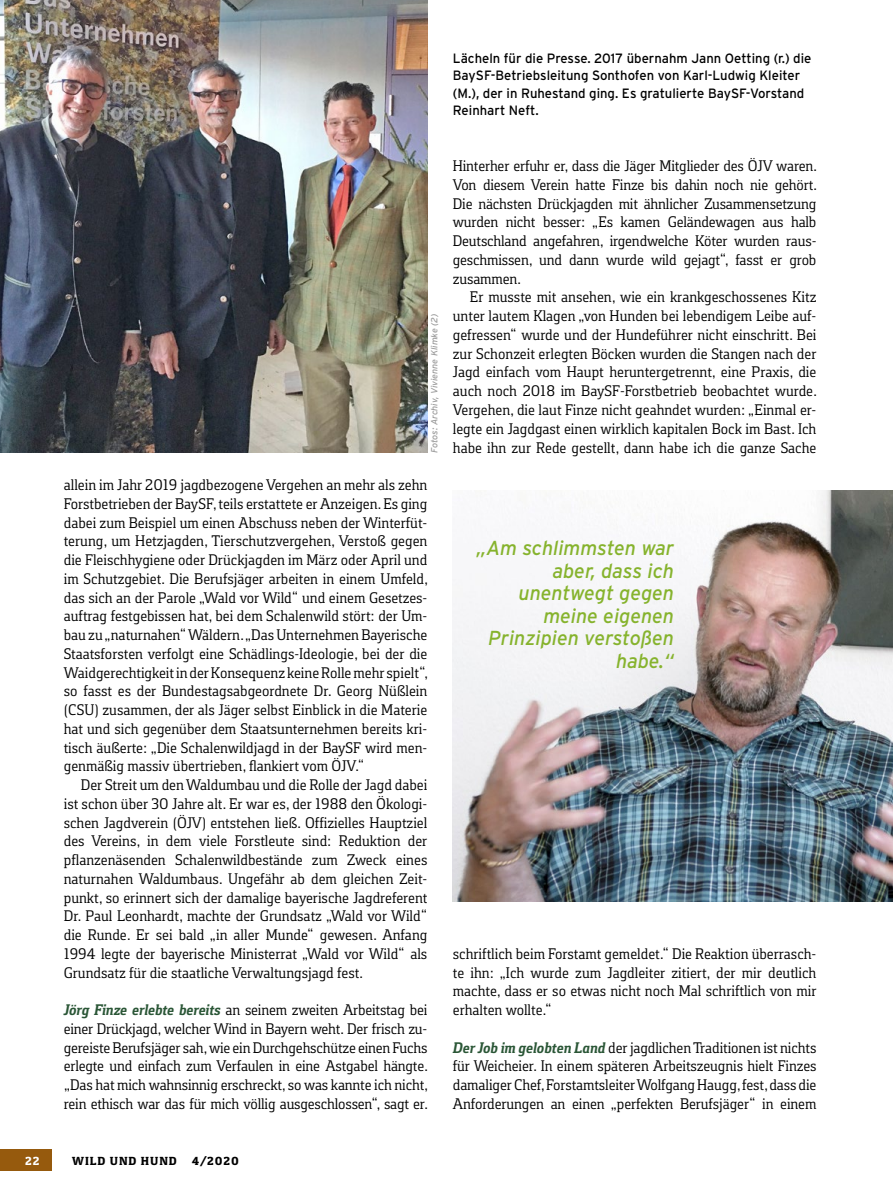
<style>
.page{position:relative;width:893px;height:1191px;background:#fff}
.page>*{position:absolute;margin:0;border:0;box-sizing:border-box;transform-origin:0 0}
.Artikel__Zitat{font:italic 20.25px/22.5px "Parey Interstate";color:#86b32d;text-align:right}
.Artikel__Text_ohne_E{font:15.75px/18.8px "Foral Pro";letter-spacing:-.01em;color:#000;text-align:justify}
.Artikel__Text_Einzug{font:15.75px/18.8px "Foral Pro";color:#000;text-align:justify}
.Bildunterschrift_lin{font:13.5px/17.2px "Parey Interstate";color:#000}
.t1{font:800 12px "Foral Pro";letter-spacing:.075em;color:#000}
.t2{font:800 12px "Foral Pro";color:#fff}
.Fotonachweis{font:italic 9px "Parey Interstate";color:#9c9c9c}
.s1{font-weight:700;font-style:italic;color:#2a5636}
</style>
<div class="page">
<img style="left:453px;top:490px;width:440px;height:411px">
<img style="left:0;top:0;width:427px;height:452px">
<div style="left:0;top:1149px;width:51px;height:21px;background:#965a0d"></div>
<p class="Bildunterschrift_lin" style="left:453px;top:50px;width:360px">Lächeln für die Presse. 2017 übernahm Jann Oetting (r.) die BaySF-Betriebsleitung Sonthofen von Karl-Ludwig Kleiter (M.), der in Ruhestand ging. Es gratulierte BaySF-Vorstand Reinhart Neft.</p>
<p class="Fotonachweis" style="left:429px;top:452px;width:140px;rotate:-90deg">Fotos: Archiv, Vivienne Klimke (2)</p>
<p class="Artikel__Text_ohne_E" style="left:64px;top:475px;width:366px">allein im Jahr 2019 jagdbezogene Vergehen an mehr als zehn Forstbetrieben der BaySF, teils erstattete er Anzeigen. Es ging dabei zum Beispiel um einen Abschuss neben der Winterfüt&shy;terung, um Hetzjagden, Tierschutzvergehen, Verstoß gegen die Fleischhygiene oder Drückjagden im März oder April und im Schutzgebiet. Die Berufsjäger arbeiten in einem Umfeld, das sich an der Parole „Wald vor Wild“ und einem Gesetzes&shy;auftrag festgebissen hat, bei dem Schalenwild stört: der Um&shy;bau zu „naturnahen“ Wäldern. „Das Unternehmen Bayerische Staatsforsten verfolgt eine Schädlings-Ideologie, bei der die Waidgerechtigkeit in der Konsequenz keine Rolle mehr spielt“, so fasst es der Bundestagsabgeordnete Dr. Georg Nüßlein (CSU) zusammen, der als Jäger selbst Einblick in die Materie hat und sich gegenüber dem Staatsunternehmen bereits kri&shy;tisch äußerte: „Die Schalenwildjagd in der BaySF wird men&shy;genmäßig massiv übertrieben, flankiert vom ÖJV.“</p>
<p class="Artikel__Text_Einzug" style="left:64px;top:775px;width:365px;text-indent:17px">Der Streit um den Waldumbau und die Rolle der Jagd dabei ist schon über 30 Jahre alt. Er war es, der 1988 den Ökologi&shy;schen Jagdverein (ÖJV) entstehen ließ. Offizielles Hauptziel des Vereins, in dem viele Forstleute sind: Reduktion der pflanzenäsenden Schalenwildbestände zum Zweck eines naturnahen Waldumbaus. Ungefähr ab dem gleichen Zeit&shy;punkt, so erinnert sich der damalige bayerische Jagdreferent Dr. Paul Leonhardt, machte der Grundsatz „Wald vor Wild“ die Runde. Er sei bald „in aller Munde“ gewesen. Anfang 1994 legte der bayerische Ministerrat „Wald vor Wild“ als Grundsatz für die staatliche Verwaltungsjagd fest.</p>
<p class="Artikel__Text_ohne_E" style="left:64px;top:1000px;width:366px"><span class="s1">Jörg Finze erlebte bereits</span> an seinem zweiten Arbeitstag bei einer Drückjagd, welcher Wind in Bayern weht. Der frisch zu&shy;gereiste Berufsjäger sah, wie ein Durchgehschütze einen Fuchs erlegte und einfach zum Verfaulen in eine Astgabel hängte. „Das hat mich wahnsinnig erschreckt, so was kannte ich nicht, rein ethisch war das für mich völlig ausgeschlossen“, sagt er.</p>
<p class="Artikel__Text_ohne_E" style="left:453px;top:156px;width:366px">Hinterher erfuhr er, dass die Jäger Mitglieder des ÖJV waren.<br>Von diesem Verein hatte Finze bis dahin noch nie gehört.<br>Die nächsten Drückjagden mit ähnlicher Zusammensetzung wurden nicht besser: „Es kamen Geländewagen aus halb Deutschland angefahren, irgendwelche Köter wurden raus&shy;geschmissen, und dann wurde wild gejagt“, fasst er grob zusammen.</p>
<p class="Artikel__Text_Einzug" style="left:453px;top:287px;width:366px;text-indent:17px">Er musste mit ansehen, wie ein krankgeschossenes Kitz unter lautem Klagen „von Hunden bei lebendigem Leibe auf&shy;gefressen“ wurde und der Hundeführer nicht einschritt. Bei zur Schonzeit erlegten Böcken wurden die Stangen nach der Jagd einfach vom Haupt heruntergetrennt, eine Praxis, die auch noch 2018 im BaySF-Forstbetrieb beobachtet wurde.<br>Vergehen, die laut Finze nicht geahndet wurden: „Einmal er&shy;legte ein Jagdgast einen wirklich kapitalen Bock im Bast. Ich habe ihn zur Rede gestellt, dann habe ich die ganze Sache</p>
<p class="Artikel__Zitat" style="left:477px;top:537px;width:199px">„Am schlimmsten war aber, dass ich unentwegt gegen meine eigenen<br>Prinzipien verstoßen habe.“</p>
<p class="Artikel__Text_Einzug" style="left:453px;top:944px;width:365px">schriftlich beim Forstamt gemeldet.“ Die Reaktion überrasch&shy;te ihn: „Ich wurde zum Jagdleiter zitiert, der mir deutlich machte, dass er so etwas nicht noch Mal schriftlich von mir erhalten wollte.“</p>
<p class="Artikel__Text_ohne_E" style="left:453px;top:1037px;width:365px"><span class="s1">Der Job im gelobten Land</span> der jagdlichen Traditionen ist nichts für Weicheier. In einem späteren Arbeitszeugnis hielt Finzes damaliger Chef, Forstamtsleiter Wolfgang Haugg, fest, dass die Anforderungen an einen „perfekten Berufsjäger“ in einem</p>
<p class="t2" style="left:25px;top:1154px;width:16px">22</p>
<p class="t1" style="left:72px;top:1153px;width:106px">WILD UND HUND</p>
<p class="t1" style="left:192px;top:1153px;width:49px">4/2020</p>
</div>
